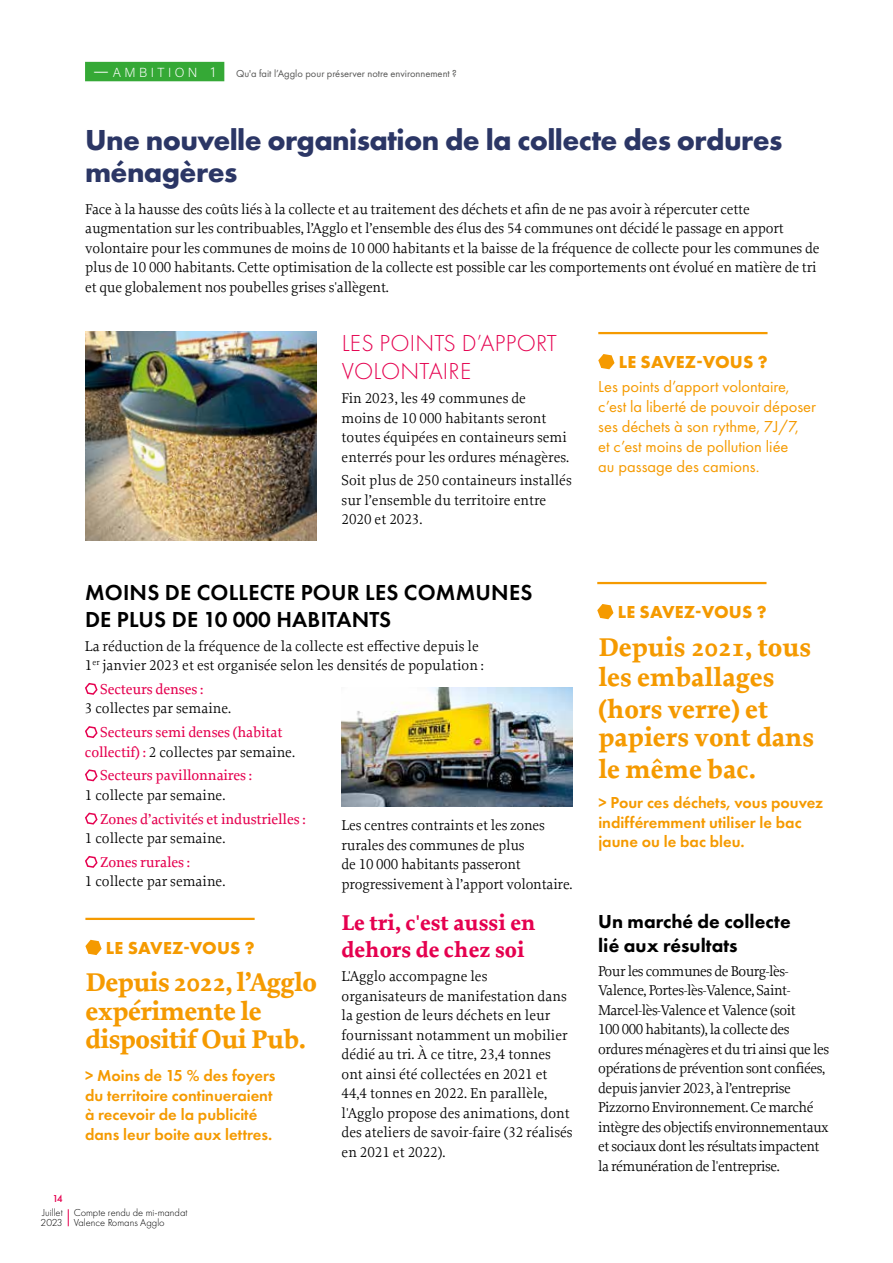
<style>
.page{position:relative;width:893px;height:1263px;background:#fff}
.page>*{position:absolute;margin:0;border:0;box-sizing:border-box;transform-origin:0 0}
.t1{font:700 30px/31.5px "Futura PT";letter-spacing:-.02em;color:#2b3665}
.t2{font:700 27px/30.8px "Proforma";color:#f59a00}
.t3{font:700 27px/28.5px "Proforma";letter-spacing:-.02em;color:#f59a00}
.t4{font:300 24px/28.8px "Futura PT";letter-spacing:.01em;color:#e5004f}
.t5{font:600 22.5px/27px "Futura PT";letter-spacing:.01em;color:#000}
.t6{font:700 22.5px/27px "Proforma";color:#e5004f}
.t7{font:800 19.5px/23.4px "Futura PT";color:#000}
.t8{font:700 18px "Futura PT";letter-spacing:.01em;color:#f59a00}
.t9{font:600 16.5px/19.8px "Futura PT";color:#f59a00}
.t10{font:16.5px/19.8px "Futura PT";color:#f59a00}
.t11{font:15px/19.5px "Proforma";letter-spacing:-.01em;color:#000}
.t12{font:15px/19.5px "Proforma";letter-spacing:-.03em;color:#000}
.t13{font:500 15px/19.5px "Proforma";letter-spacing:-.01em;color:#e5004f;text-align:center}
.t14{font:13.05px "Acumin Variable Concept";letter-spacing:.26em;color:#fff}
.t15{font:300 10.5px/10.5px "Futura PT";color:#000}
.t16{font:10.5px "Futura PT";color:#575756}
.t17{font:500 10.5px "Futura PT";color:#e5004f}
.s1{font-size:18.75px}
.s2{font-size:14.55px}
.s3{font-weight:400;color:#000}
</style>
<div class="page">
<svg style="left:68px;top:1209px;width:1px;height:17px"></svg>
<div style="left:85px;top:62px;width:139px;height:19px;background:#35a936"></div>
<hr style="left:597px;top:582px;width:169px;height:2px;background:#f59a00">
<svg style="left:597px;top:604px;width:16px;height:15px"></svg>
<img style="left:85px;top:331px;width:231px;height:209px">
<hr style="left:85px;top:918px;width:170px;height:2px;background:#f59a00">
<svg style="left:85px;top:940px;width:17px;height:15px"></svg>
<hr style="left:598px;top:332px;width:169px;height:2px;background:#f59a00">
<svg style="left:598px;top:354px;width:16px;height:15px"></svg>
<svg style="left:85px;top:682px;width:13px;height:13px"></svg>
<svg style="left:85px;top:726px;width:13px;height:12px"></svg>
<svg style="left:85px;top:769px;width:13px;height:13px"></svg>
<svg style="left:85px;top:812px;width:13px;height:13px"></svg>
<svg style="left:85px;top:856px;width:13px;height:12px"></svg>
<img style="left:342px;top:687px;width:231px;height:119px">
<p class="t14" style="left:93px;top:63px;width:124px"><span class="s1">—</span>AMBITION <span class="s2">1</span></p>
<p class="t16" style="left:236px;top:67px;width:222px">Qu'a fait l’Agglo pour préserver notre environnement ?</p>
<h1 class="t1" style="left:85px;top:124px;width:699px">Une nouvelle organisation de la collecte des ordures ménagères</h1>
<p class="t11" style="left:85px;top:199px;width:736px">Face à la hausse des coûts liés à la collecte et au traitement des déchets et afin de ne pas avoir à répercuter cette augmentation sur les contribuables, l’Agglo et l’ensemble des élus des 54 communes ont décidé le passage en apport volontaire pour les communes de moins de 10 000 habitants et la baisse de la fréquence de collecte pour les communes de plus de 10 000 habitants. Cette optimisation de la collecte est possible car les comportements ont évolué en matière de tri et que globalement nos poubelles grises s'allègent.</p>
<h3 class="t4" style="left:342px;top:328px;width:217px">LES POINTS D’APPORT<br>VOLONTAIRE</h3>
<p class="t11" style="left:342px;top:388px;width:229px">Fin 2023, les 49 communes de<br>moins de 10 000 habitants seront toutes équipées en containeurs semi enterrés pour les ordures ménagères.</p>
<p class="t11" style="left:342px;top:471px;width:232px">Soit plus de 250 containeurs installés sur l’ensemble du territoire entre<br>2020 et 2023.</p>
<p class="t8" style="left:619px;top:351px;width:150px">LE SAVEZ-VOUS ?</p>
<p class="t10" style="left:598px;top:377px;width:219px">Les points d’apport volontaire, c’est la liberté de pouvoir déposer ses déchets à son rythme, 7J/7,<br>et c’est moins de pollution liée<br>au passage des camions.</p>
<h3 class="t5" style="left:85px;top:578px;width:449px">MOINS DE COLLECTE POUR LES COMMUNES<br>DE PLUS DE 10 000 HABITANTS</h3>
<p class="t11" style="left:85px;top:636px;width:401px">La réduction de la fréquence de la collecte est effective depuis le<br>1<sup>er</sup> janvier 2023 et est organisée selon les densités de population :</p>
<p class="t13" style="left:100px;top:679px;width:105px">Secteurs denses :</p>
<p class="t11" style="left:85px;top:698px;width:148px">3 collectes par semaine.</p>
<p class="t13" style="left:85px;top:722px;width:212px">Secteurs semi denses (habitat collectif) : <span class="s3">2 collectes par semaine.</span></p>
<p class="t13" style="left:100px;top:765px;width:153px">Secteurs pavillonnaires :</p>
<p class="t11" style="left:85px;top:785px;width:142px">1 collecte par semaine.</p>
<p class="t13" style="left:100px;top:809px;width:207px">Zones d’activités et industrielles :</p>
<p class="t11" style="left:85px;top:828px;width:142px">1 collecte par semaine.</p>
<p class="t13" style="left:100px;top:852px;width:91px">Zones rurales :</p>
<p class="t11" style="left:85px;top:871px;width:142px">1 collecte par semaine.</p>
<p class="t11" style="left:342px;top:815px;width:233px">Les centres contraints et les zones rurales des communes de plus<br>de 10 000 habitants passeront progressivement à l’apport volontaire.</p>
<p class="t8" style="left:106px;top:936px;width:150px">LE SAVEZ-VOUS ?</p>
<h2 class="t3" style="left:85px;top:968px;width:233px">Depuis 2022, l’Agglo expérimente le dispositif Oui Pub.</h2>
<p class="t9" style="left:85px;top:1065px;width:192px">&gt; Moins de 15 % des foyers du territoire continueraient à recevoir de la publicité dans leur boite aux lettres.</p>
<h3 class="t6" style="left:342px;top:910px;width:195px">Le tri, c'est aussi en dehors de chez soi</h3>
<p class="t11" style="left:342px;top:966px;width:233px">L'Agglo accompagne les organisateurs de manifestation dans la gestion de leurs déchets en leur fournissant notamment un mobilier dédié au tri. À ce titre, 23,4 tonnes ont ainsi été collectées en 2021 et 44,4 tonnes en 2022. En parallèle, l'Agglo propose des animations, dont des ateliers de savoir-faire (32 réalisés en 2021 et 2022).</p>
<p class="t17" style="left:52px;top:1192px;width:12px">14</p>
<p class="t15" style="left:41px;top:1207px;width:24px">Juillet<br>2023</p>
<p class="t15" style="left:74px;top:1207px;width:115px">Compte rendu de mi-mandat<br>Valence Romans Agglo</p>
<p class="t8" style="left:618px;top:600px;width:150px">LE SAVEZ-VOUS ?</p>
<h2 class="t2" style="left:598px;top:632px;width:214px">Depuis 2021, tous les emballages (hors verre) et</h2>
<h2 class="t2" style="left:598px;top:722px;width:218px;line-height:31.5px">papiers vont dans le même bac.</h2>
<p class="t9" style="left:598px;top:792px;width:226px">&gt; Pour ces déchets, vous pouvez indifféremment utiliser le bac jaune ou le bac bleu.</p>
<h3 class="t7" style="left:598px;top:910px;width:194px">Un marché de collecte lié aux résultats</h3>
<p class="t12" style="left:598px;top:961px;width:232px">Pour les communes de Bourg-lès-Valence, Portes-lès-Valence, Saint-Marcel-lès-Valence et Valence (soit<br>100 000 habitants), la collecte des ordures ménagères et du tri ainsi que les opérations de prévention sont confiées, depuis janvier 2023, à l’entreprise Pizzorno Environnement. Ce marché intègre des objectifs environnementaux et sociaux dont les résultats impactent la rémunération de l'entreprise.</p>
</div>
